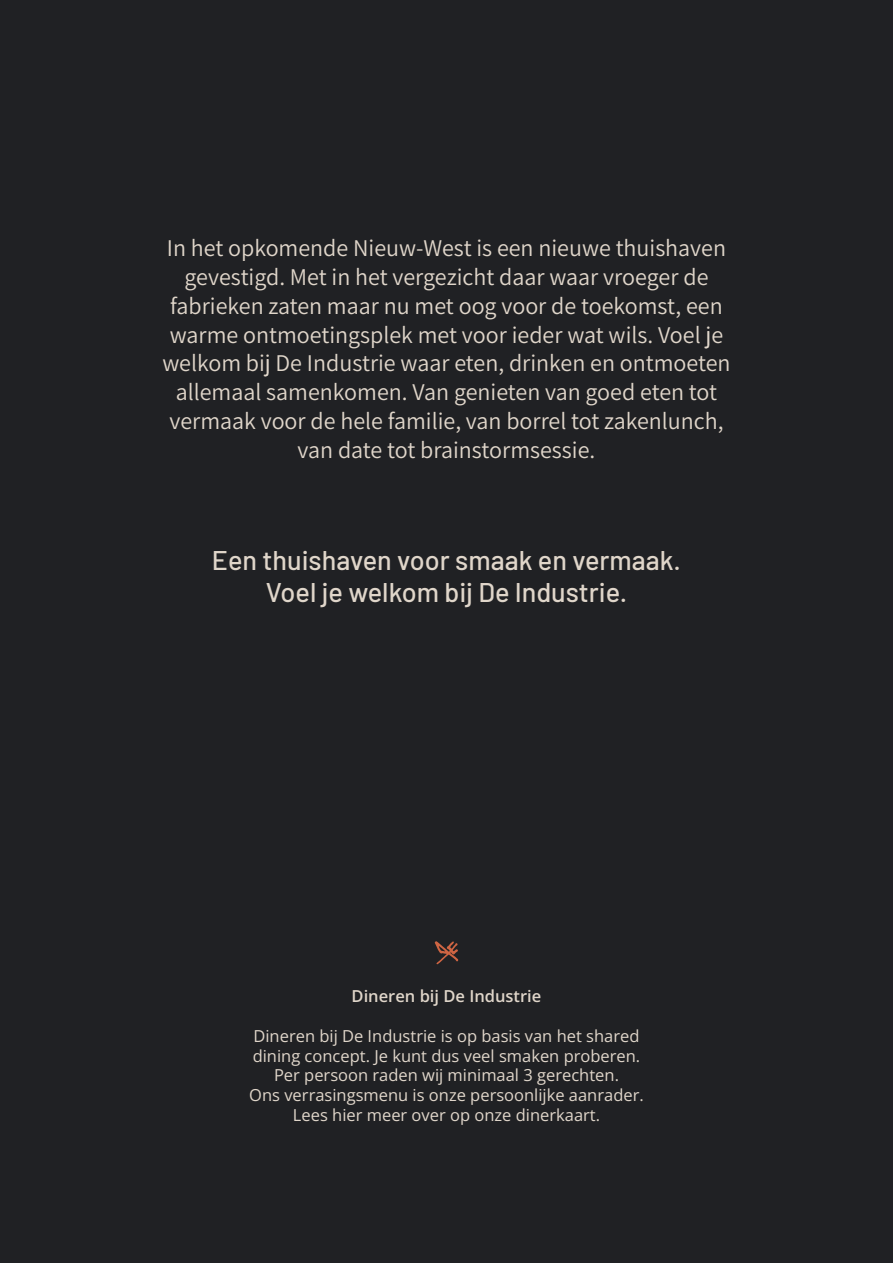
<style>
.page{position:relative;width:893px;height:1263px;background:#202124}
.page>*{position:absolute;margin:0;border:0;box-sizing:border-box;transform-origin:0 0}
.t1{font:500 27px/32.4px "Barlow";color:#e0d6ca;text-align:center}
.t2{font:24px/28.8px "Assistant";color:#e0d6ca;text-align:center}
.t3{font:16.5px/19.8px "Open Sans";color:#e0d6ca;text-align:center}
.t4{font:600 16.5px "Open Sans";color:#e0d6ca}
</style>
<div class="page">
<svg style="left:435px;top:941px;width:23px;height:23px"></svg>
<p class="t2" style="left:162px;top:233px;width:570px">In het opkomende Nieuw-West is een nieuwe thuishaven gevestigd. Met in het vergezicht daar waar vroeger de fabrieken zaten maar nu met oog voor de toekomst, een warme ontmoetingsplek met voor ieder wat wils. Voel je welkom bij De Industrie waar eten, drinken en ontmoeten allemaal samenkomen. Van genieten van goed eten tot vermaak voor de hele familie, van borrel tot zakenlunch, van date tot brainstormsessie.</p>
<p class="t1" style="left:212px;top:541px;width:471px">Een thuishaven voor smaak en vermaak.<br>Voel je welkom bij De Industrie.</p>
<p class="t4" style="left:352px;top:985px;width:191px">Dineren bij De Industrie</p>
<p class="t3" style="left:249px;top:1025px;width:396px">Dineren bij De Industrie is op basis van het shared dining concept. Je kunt dus veel smaken proberen.<br>Per persoon raden wij minimaal 3 gerechten.<br>Ons verrasingsmenu is onze persoonlijke aanrader.<br>Lees hier meer over op onze dinerkaart.</p>
</div>
